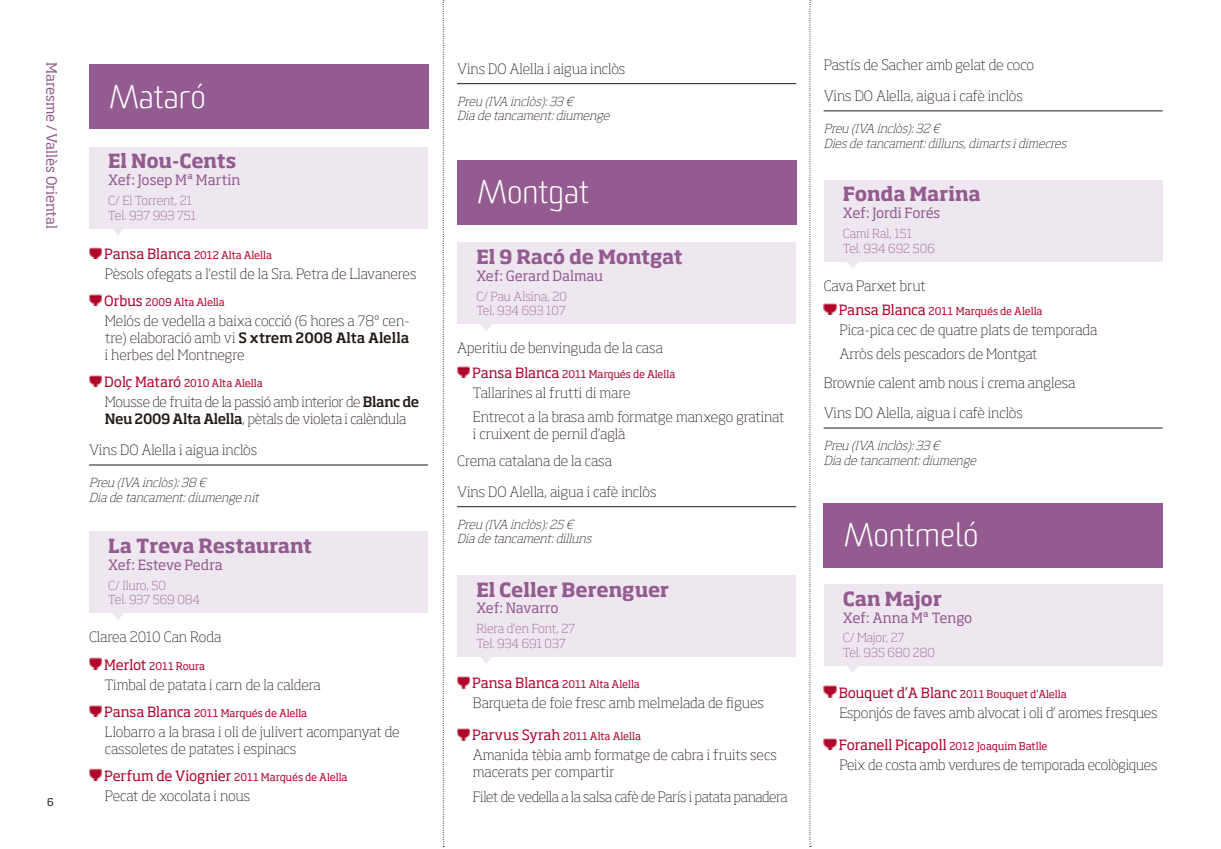
<style>
.page{position:relative;width:1221px;height:849px;background:#fff}
.page>*{position:absolute;margin:0;border:0;box-sizing:border-box;transform-origin:0 0}
.t1{font:300 31.5px "Sommet Rounded";color:#fff}
.t2{font:700 19.25px "Soho Std";letter-spacing:-.005em;color:#945b91}
.t3{font:200 14px/16.8px "Soho Std";letter-spacing:-.01em;color:#231916}
.t4{font:200 14px/16.8px "Soho Std";letter-spacing:-.03em;color:#231916}
.t5{font:14px "Soho Std";letter-spacing:-.015em;color:#945b91}
.t6{font:italic 200 12.25px/14.7px "Soho Std";color:#231916}
.t7{font:200 12.25px/14.7px "Soho Std";color:#945b91}
.t8{font:10.5px "Soho Std";color:#b1042e}
.t9{font:10.5px "Soho Std";color:#231916}
.s1{font-size:14px}
.s2{font-weight:500}
</style>
<div class="page">
<svg style="left:443px;top:0;width:1px;height:845px"></svg>
<svg style="left:809px;top:0;width:2px;height:845px"></svg>
<hr style="left:823px;top:110px;width:339px;height:1px;background:#231916">
<div style="left:823px;top:180px;width:339px;height:81px;background:#eee7ef"></div>
<svg style="left:843px;top:261px;width:18px;height:8px"></svg>
<img style="left:823px;top:303px;width:13px;height:12px">
<hr style="left:823px;top:427px;width:339px;height:1px;background:#231916">
<div style="left:823px;top:502px;width:339px;height:65px;background:#945b91"></div>
<div style="left:823px;top:584px;width:339px;height:81px;background:#eee7ef"></div>
<svg style="left:843px;top:665px;width:18px;height:8px"></svg>
<img style="left:823px;top:685px;width:13px;height:12px">
<img style="left:823px;top:738px;width:13px;height:11px">
<hr style="left:457px;top:83px;width:339px;height:1px;background:#231916">
<div style="left:457px;top:160px;width:339px;height:64px;background:#945b91"></div>
<div style="left:457px;top:243px;width:339px;height:81px;background:#eee7ef"></div>
<svg style="left:481px;top:324px;width:11px;height:7px"></svg>
<img style="left:457px;top:366px;width:12px;height:11px">
<hr style="left:457px;top:506px;width:339px;height:1px;background:#231916">
<div style="left:457px;top:575px;width:339px;height:81px;background:#eee7ef"></div>
<svg style="left:477px;top:656px;width:18px;height:7px"></svg>
<img style="left:457px;top:676px;width:12px;height:12px">
<img style="left:457px;top:728px;width:12px;height:12px">
<div style="left:89px;top:64px;width:339px;height:65px;background:#945b91"></div>
<div style="left:89px;top:147px;width:339px;height:81px;background:#eee7ef"></div>
<svg style="left:109px;top:228px;width:18px;height:7px"></svg>
<img style="left:89px;top:247px;width:12px;height:12px">
<img style="left:89px;top:294px;width:12px;height:12px">
<img style="left:89px;top:375px;width:12px;height:11px">
<hr style="left:89px;top:464px;width:339px;height:1px;background:#231916">
<div style="left:89px;top:531px;width:339px;height:81px;background:#eee7ef"></div>
<svg style="left:109px;top:612px;width:18px;height:8px"></svg>
<img style="left:89px;top:657px;width:12px;height:12px">
<img style="left:89px;top:705px;width:12px;height:11px">
<img style="left:89px;top:768px;width:12px;height:12px">
<p class="t5" style="left:57px;top:62px;width:168px;rotate:90deg">Maresme / Vallès Oriental</p>
<p class="t3" style="left:823px;top:58px;width:212px">Pastís de Sacher amb gelat de coco</p>
<p class="t3" style="left:457px;top:62px;width:170px">Vins DO Alella i aigua inclòs</p>
<p class="t6" style="left:457px;top:95px;width:157px">Preu (IVA inclòs):33 €<br>Dia de tancament:diumenge</p>
<h1 class="t1" style="left:108px;top:84px;width:99px">Mataró</h1>
<p class="t3" style="left:823px;top:89px;width:201px">Vins DO Alella, aigua i cafè inclòs</p>
<p class="t6" style="left:823px;top:122px;width:247px">Preu (IVA inclòs):32 €<br>Dies de tancament:dilluns,dimarts idimecres</p>
<h2 class="t2" style="left:842px;top:186px;width:139px">Fonda Marina</h2>
<p class="t5" style="left:842px;top:207px;width:99px">Xef: Jordi Forés</p>
<p class="t7" style="left:842px;top:227px;width:94px">Camí Ral, 151<br>Tel. 934 692 506</p>
<p class="t3" style="left:823px;top:278px;width:104px">Cava Parxet brut</p>
<p class="t8" style="left:838px;top:306px;width:205px"><span class="s1">Pansa Blanca</span> 2011 Marqués de Alella</p>
<p class="t3" style="left:839px;top:319px;width:259px;line-height:24.3px">Pica-pica cec de quatre plats de temporada<br>Arròs dels pescadors de Montgat</p>
<p class="t3" style="left:823px;top:375px;width:253px">Brownie calent amb nous i crema anglesa</p>
<p class="t3" style="left:823px;top:406px;width:201px">Vins DO Alella, aigua i cafè inclòs</p>
<p class="t6" style="left:823px;top:439px;width:157px">Preu (IVA inclòs):33 €<br>Dia de tancament:diumenge</p>
<h2 class="t2" style="left:108px;top:153px;width:130px">El Nou-Cents</h2>
<p class="t5" style="left:108px;top:174px;width:134px">Xef: Josep Mª Martin</p>
<p class="t7" style="left:108px;top:194px;width:89px">C/ El Torrent, 21<br>Tel. 937 993 751</p>
<p class="t8" style="left:104px;top:251px;width:169px"><span class="s1">Pansa Blanca</span> 2012 Alta Alella</p>
<p class="t3" style="left:105px;top:267px;width:313px">Pèsols ofegats a l’estil de la Sra. Petra de Llavaneres</p>
<p class="t8" style="left:104px;top:298px;width:122px"><span class="s1">Orbus</span> 2009 Alta Alella</p>
<p class="t3" style="left:105px;top:314px;width:306px;text-align:justify">Melós de vedella a baixa cocció (6 hores a 78º cen&shy;tre) elaboració amb vi <span class="s2">S xtrem 2008 Alta Alella </span>i herbes del Montnegre</p>
<p class="t8" style="left:104px;top:378px;width:160px"><span class="s1">Dolç Mataró</span> 2010 Alta Alella</p>
<p class="t4" style="left:105px;top:394px;width:316px">Mousse de fruita de la passió amb interior de <span class="s2">Blanc de<br>Neu 2009 Alta Alella</span>, pètals de violeta i calèndula</p>
<p class="t3" style="left:89px;top:443px;width:170px">Vins DO Alella i aigua inclòs</p>
<p class="t6" style="left:89px;top:476px;width:174px">Preu (IVA inclòs):38 €<br>Dia de tancament:diumenge nit</p>
<h2 class="t2" style="left:108px;top:538px;width:205px">La Treva Restaurant</h2>
<p class="t5" style="left:108px;top:559px;width:116px">Xef: Esteve Pedra</p>
<p class="t7" style="left:108px;top:578px;width:93px">C/ Iluro, 50<br>Tel. 937 569 084</p>
<p class="t3" style="left:89px;top:629px;width:134px">Clarea 2010 Can Roda</p>
<p class="t8" style="left:104px;top:661px;width:103px"><span class="s1">Merlot</span> 2011 Roura</p>
<p class="t3" style="left:105px;top:677px;width:217px">Timbal de patata i carn de la caldera</p>
<p class="t8" style="left:104px;top:708px;width:205px"><span class="s1">Pansa Blanca</span> 2011 Marqués de Alella</p>
<p class="t3" style="left:105px;top:724px;width:296px">Llobarro a la brasa i oli de julivert acompanyat de cassoletes de patates i espinacs</p>
<p class="t8" style="left:104px;top:772px;width:245px"><span class="s1">Perfum de Viognier</span> 2011 Marqués de Alella</p>
<p class="t3" style="left:105px;top:788px;width:147px">Pecat de xocolata i nous</p>
<h1 class="t1" style="left:476px;top:179px;width:114px">Montgat</h1>
<h2 class="t2" style="left:476px;top:249px;width:208px">El 9 Racó de Montgat</h2>
<p class="t5" style="left:476px;top:270px;width:128px">Xef: Gerard Dalmau</p>
<p class="t7" style="left:476px;top:290px;width:92px">C/ Pau Alsina, 20<br>Tel. 934 693 107</p>
<p class="t3" style="left:457px;top:341px;width:207px">Aperitiu de benvinguda de la casa</p>
<p class="t8" style="left:472px;top:369px;width:205px"><span class="s1">Pansa Blanca</span> 2011 Marqués de Alella</p>
<p class="t3" style="left:473px;top:381px;width:313px;line-height:24.3px">Tallarines al frutti di mare<br>Entrecot a la brasa amb formatge manxego gratinat</p>
<p class="t3" style="left:457px;top:421px;width:170px;line-height:27.3px;text-indent:16px">i cruixent de pernil d’aglà<br>Crema catalana de la casa</p>
<p class="t3" style="left:457px;top:484px;width:201px">Vins DO Alella, aigua i cafè inclòs</p>
<p class="t6" style="left:457px;top:517px;width:138px">Preu (IVA inclòs):25 €<br>Dia de tancament:dilluns</p>
<h2 class="t2" style="left:476px;top:581px;width:194px">El Celler Berenguer</h2>
<p class="t5" style="left:476px;top:602px;width:84px">Xef: Navarro</p>
<p class="t7" style="left:476px;top:622px;width:100px">Riera d’en Font, 27<br>Tel. 934 691 037</p>
<p class="t8" style="left:472px;top:679px;width:169px"><span class="s1">Pansa Blanca</span> 2011 Alta Alella</p>
<p class="t3" style="left:473px;top:696px;width:292px">Barqueta de foie fresc amb melmelada de figues</p>
<p class="t8" style="left:472px;top:731px;width:170px"><span class="s1">Parvus Syrah</span> 2011 Alta Alella</p>
<p class="t3" style="left:473px;top:748px;width:305px">Amanida tèbia amb formatge de cabra i fruits secs macerats per compartir</p>
<p class="t4" style="left:473px;top:789px;width:316px">Filet de vedella a la salsa cafè de París i patata panadera</p>
<h1 class="t1" style="left:843px;top:522px;width:137px">Montmeló</h1>
<h2 class="t2" style="left:842px;top:590px;width:101px">Can Major</h2>
<p class="t5" style="left:842px;top:611px;width:131px">Xef: Anna Mª Tengo</p>
<p class="t7" style="left:842px;top:631px;width:94px">C/ Major, 27<br>Tel. 935 680 280</p>
<p class="t8" style="left:838px;top:689px;width:230px"><span class="s1">Bouquet d’A Blanc</span> 2011 Bouquet d’Alella</p>
<p class="t3" style="left:839px;top:705px;width:319px">Esponjós de faves amb alvocat i oli d’ aromes fresques</p>
<p class="t8" style="left:838px;top:741px;width:210px"><span class="s1">Foranell Picapoll</span> 2012 Joaquim Batlle</p>
<p class="t3" style="left:839px;top:757px;width:319px">Peix de costa amb verdures de temporada ecològiques</p>
<p class="t9" style="left:47px;top:797px;width:8px">6</p>
</div>
